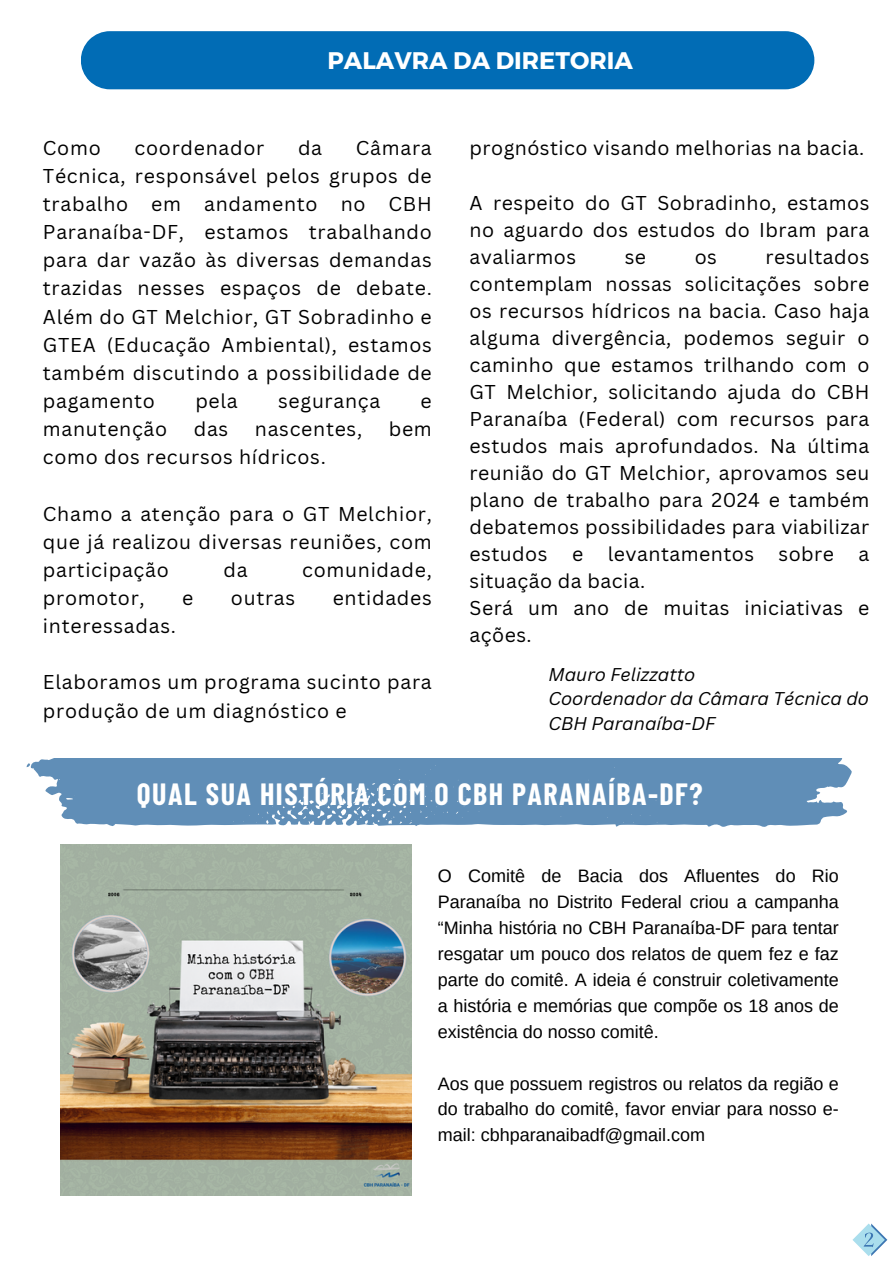
<style>
.page{position:relative;width:894px;height:1264px;background:#fff}
.page>*{position:absolute;margin:0;border:0;box-sizing:border-box;transform-origin:0 0}
.t1{font:700 30px "Barlow Condensed";letter-spacing:.05em;color:#fff}
.t2{font:700 24px "Montserrat";color:#fff}
.t3{font:19.5px/27px "Canva Sans";letter-spacing:.035em;color:#000;text-align:justify}
.t4{font:18px/25.8px "Arimo";color:#000;text-align:justify}
.t5{font:italic 18px/24.8px "Canva Sans";color:#000}
</style>
<div class="page">
<div style="left:81px;top:31px;width:733px;height:58px;background:#016cb5"></div>
<svg style="left:852px;top:1223px;width:35px;height:33px"></svg>
<img style="left:60px;top:844px;width:351px;height:351px">
<svg style="left:27px;top:758px;width:824px;height:69px;background:#6e98bd"></svg>
<p class="t2" style="left:327px;top:45px;width:307px">PALAVRA DA DIRETORIA</p>
<p class="t3" style="left:43px;top:133px;width:390px;line-height:28.2px;text-indent:313px">Câmara Técnica, responsável pelos grupos de trabalho em andamento no CBH Paranaíba-DF, estamos trabalhando para dar vazão às diversas demandas trazidas nesses espaços de debate.<br>Além do GT Melchior, GT Sobradinho e GTEA (Educação Ambiental), estamos também discutindo a possibilidade de pagamento</p>
<p class="t3" style="left:43px;top:134px;width:59px">Como</p>
<p class="t3" style="left:134px;top:134px;width:131px">coordenador</p>
<p class="t3" style="left:298px;top:134px;width:26px">da</p>
<p class="t3" style="left:195px;top:387px;width:44px">pela</p>
<p class="t3" style="left:278px;top:387px;width:104px">segurança</p>
<p class="t3" style="left:420px;top:387px;width:13px">e</p>
<p class="t3" style="left:43px;top:415px;width:126px">manutenção</p>
<p class="t3" style="left:194px;top:415px;width:36px">das</p>
<p class="t3" style="left:255px;top:415px;width:109px">nascentes,</p>
<p class="t3" style="left:388px;top:415px;width:45px">bem</p>
<p class="t3" style="left:43px;top:443px;width:284px">como dos recursos hídricos.</p>
<p class="t3" style="left:43px;top:499px;width:390px;line-height:28.2px">Chamo a atenção para o GT Melchior, que já realizou diversas reuniões, com participação</p>
<p class="t3" style="left:223px;top:556px;width:26px">da</p>
<p class="t3" style="left:302px;top:556px;width:131px">comunidade,</p>
<p class="t3" style="left:43px;top:584px;width:103px">promotor,</p>
<p class="t3" style="left:182px;top:584px;width:13px">e</p>
<p class="t3" style="left:231px;top:584px;width:66px">outras</p>
<p class="t3" style="left:332px;top:584px;width:101px">entidades</p>
<p class="t3" style="left:43px;top:612px;width:134px">interessadas.</p>
<p class="t3" style="left:43px;top:667px;width:390px;line-height:28.2px">Elaboramos um programa sucinto para produção de um diagnóstico e</p>
<p class="t3" style="left:469px;top:134px;width:396px">prognóstico visando melhorias na bacia.</p>
<p class="t3" style="left:469px;top:188px;width:401px">A respeito do GT Sobradinho, estamos no aguardo dos estudos do Ibram para avaliarmos</p>
<p class="t3" style="left:469px;top:242px;width:401px;text-indent:296px">resultados contemplam nossas solicitações sobre os recursos hídricos na bacia. Caso haja alguma divergência, podemos seguir o caminho que estamos trilhando com o GT Melchior, solicitando ajuda do CBH Paranaíba (Federal) com recursos para estudos mais aprofundados. Na última reunião do GT Melchior, aprovamos seu plano de trabalho para 2024 e também debatemos possibilidades para viabilizar estudos</p>
<p class="t3" style="left:624px;top:242px;width:23px">se</p>
<p class="t3" style="left:694px;top:242px;width:24px">os</p>
<p class="t3" style="left:572px;top:539px;width:13px">e</p>
<p class="t3" style="left:607px;top:539px;width:148px">levantamentos</p>
<p class="t3" style="left:778px;top:539px;width:57px">sobre</p>
<p class="t3" style="left:858px;top:539px;width:12px">a</p>
<p class="t3" style="left:469px;top:566px;width:177px">situação da bacia.</p>
<p class="t3" style="left:469px;top:593px;width:401px">Será um ano de muitas iniciativas e ações.</p>
<p class="t5" style="left:548px;top:661px;width:148px">Mauro Felizzatto</p>
<p class="t5" style="left:548px;top:686px;width:322px">Coordenador da Câmara Técnica do<br>CBH Paranaíba-DF</p>
<p class="t1" style="left:137px;top:774px;width:567px">QUAL SUA HISTÓRIA COM O CBH PARANAÍBA-DF?</p>
<h1 class="t4" style="left:437px;top:863px;width:402px">O Comitê de Bacia dos Afluentes do Rio Paranaíba no Distrito Federal criou a campanha “Minha história no CBH Paranaíba-DF para tentar resgatar um pouco dos relatos de quem fez e faz parte do comitê. A ideia é construir coletivamente a história e memórias que compõe os 18 anos de existência do nosso comitê.</h1>
<p class="t4" style="left:437px;top:1070px;width:402px">Aos que possuem registros ou relatos da região e do trabalho do comitê, favor enviar para nosso e&shy;mail: cbhparanaibadf@gmail.com</p>
</div>
